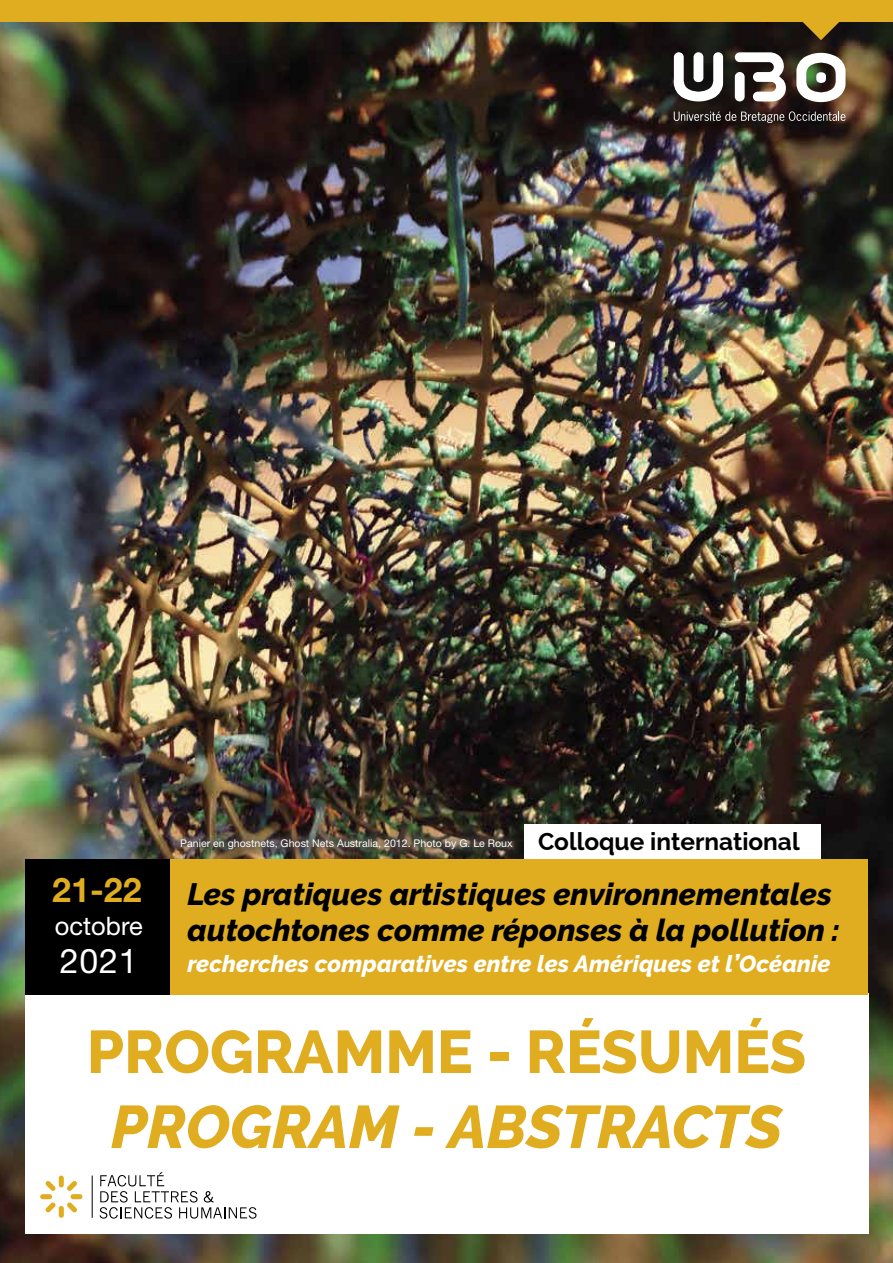
<style>
.page{position:relative;width:893px;height:1263px;background:#fff}
.page>*{position:absolute;margin:0;border:0;box-sizing:border-box;transform-origin:0 0}
.t1{font:800 60px "Raleway";color:#e0ad20}
.t2{font:italic 800 60px "Raleway";color:#e0ad20}
.t3{font:700 33.9px "Helvetica Neue LT Std";color:#e0ad20}
.t4{font:33.9px "Helvetica Neue LT Std";color:#fff}
.t5{font:italic 800 30.75px/36px "Raleway";color:#000}
.t6{font:25.5px "Helvetica Neue LT Std";color:#fff}
.t7{font:700 24.45px "Raleway";color:#000}
.t8{font:italic 800 23.4px "Raleway";letter-spacing:.005em;color:#fff}
.t9{font:10.65px "Helvetica Neue LT Std";color:#fff}
</style>
<div class="page">
<img style="left:0;top:21px;width:893px;height:1242px">
<div style="left:25px;top:993px;width:843px;height:240px;background:#fff"></div>
<svg style="left:67px;top:1181px;width:10px;height:10px"></svg>
<svg style="left:45px;top:1202px;width:11px;height:10px"></svg>
<div style="left:71px;top:1194px;width:11px;height:5px;background:#e0ad20;border-radius:3px"></div>
<div style="left:40px;top:1194px;width:12px;height:5px;background:#e0ad20;border-radius:3px"></div>
<svg style="left:67px;top:1202px;width:10px;height:10px"></svg>
<svg style="left:45px;top:1181px;width:11px;height:10px"></svg>
<div style="left:59px;top:1206px;width:5px;height:12px;background:#e0ad20;border-radius:3px"></div>
<div style="left:59px;top:1175px;width:5px;height:12px;background:#e0ad20;border-radius:3px"></div>
<hr style="left:92px;top:1175px;width:1px;height:43px;background:#000">
<svg style="left:100px;top:1172px;width:157px;height:46px"></svg>
<div style="left:167px;top:859px;width:701px;height:135px;background:#e0ad20"></div>
<div style="left:524px;top:825px;width:297px;height:34px;background:#fff"></div>
<div style="left:25px;top:859px;width:144px;height:135px;background:#000"></div>
<div style="left:170px;top:827px;width:354px;height:33px;background:#595450;opacity:.75"></div>
<div style="left:0;top:0;width:893px;height:21px;background:#e0ad20"></div>
<svg style="left:674px;top:52px;width:171px;height:50px"></svg>
<svg style="left:674px;top:111px;width:172px;height:12px;background:#4e4643"></svg>
<svg style="left:781px;top:21px;width:80px;height:19px;background:#4c3b14"></svg>
<p class="t3" style="left:52px;top:869px;width:91px">21-22</p>
<p class="t6" style="left:55px;top:910px;width:89px">octobre</p>
<p class="t4" style="left:60px;top:940px;width:80px">2021</p>
<p class="t9" style="left:180px;top:836px;width:334px">Panier en ghostnets, Ghost Nets Australia, 2012. Photo by G. Le Roux</p>
<p class="t7" style="left:538px;top:827px;width:263px">Colloque international</p>
<p class="t5" style="left:188px;top:876px;width:654px">Les pratiques artistiques environnementales autochtones comme réponses à la pollution :</p>
<p class="t8" style="left:188px;top:950px;width:644px">recherches comparatives entre les Amériques et l’Océanie</p>
<h1 class="t1" style="left:87px;top:1018px;width:721px">PROGRAMME - RÉSUMÉS</h1>
<h1 class="t2" style="left:111px;top:1092px;width:672px">PROGRAM - ABSTRACTS</h1>
</div>
